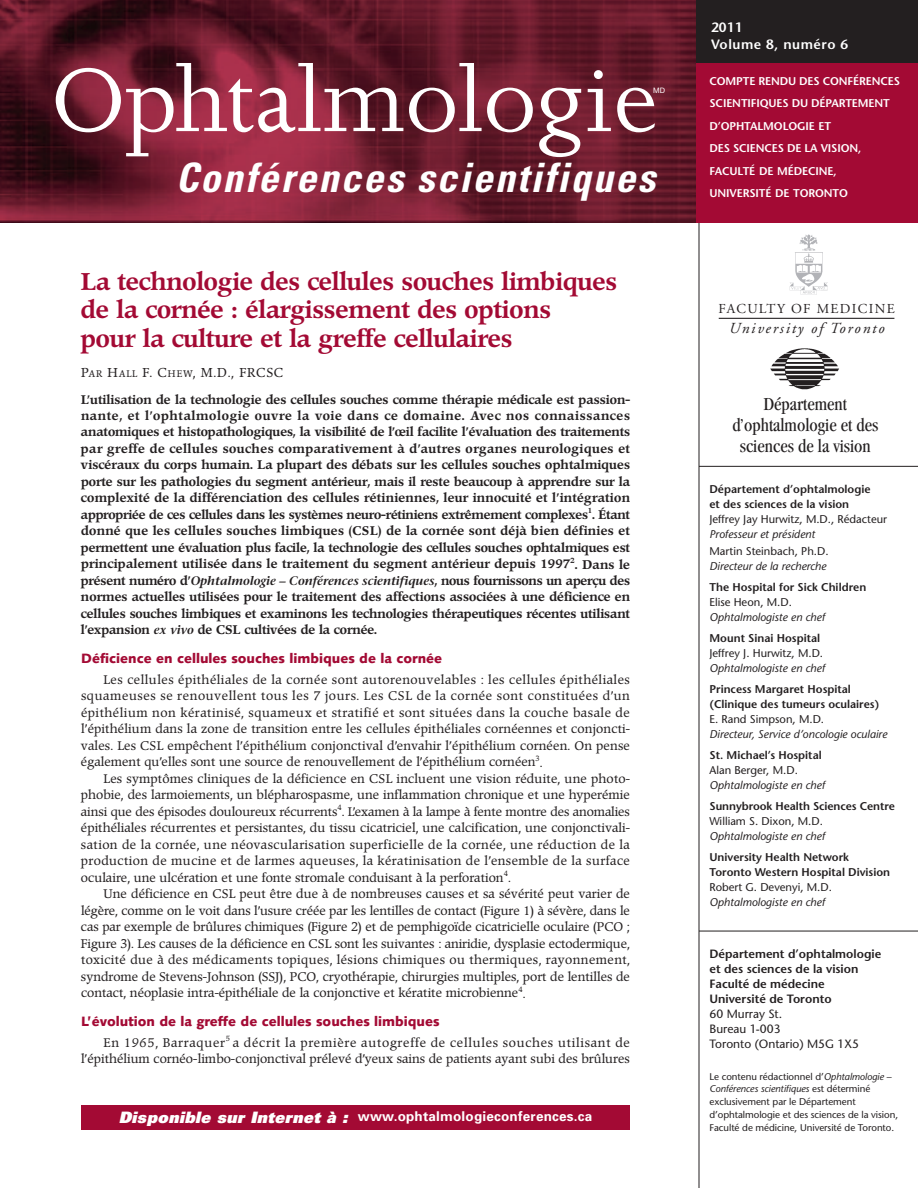
<style>
.page{position:relative;width:918px;height:1188px;background:#fff}
.page>*{position:absolute;margin:0;border:0;box-sizing:border-box;transform-origin:0 0}
.t1{font:103.5px "Joanna";color:#fff}
.t2{font:italic 700 condensed 40.5px "Univers";letter-spacing:.05em;color:#fff}
.t3{font:500 24px/28.5px "Poppl Pontifex BE";color:#a30a34}
.t4{font:condensed 18.75px/21px "Garamond";color:#231f20;text-align:center}
.t5{font:italic 15.3px "Adobe Garamond";letter-spacing:.12em;color:#231f20}
.t6{font:13.65px "Adobe Garamond";letter-spacing:.1em;color:#231f20}
.t7{font:900 13.5px "Syntax";color:#a30a34}
.t8{font:700 13.5px "Univers";letter-spacing:.015em;color:#fff}
.t9{font:600 13.5px/16.5px "Stone Sans";letter-spacing:.04em;color:#fff}
.t10{font:12.75px "Poppl Pontifex BE Regular SC";letter-spacing:.065em;color:#231f20}
.t11{font:12.3px/16.5px "Poppl Pontifex BE";color:#231f20;text-align:justify}
.t12{font:500 12.3px/16.5px "Poppl Pontifex BE";color:#231f20;text-align:justify}
.t13{font:12.3px "Poppl Pontifex BE";letter-spacing:.055em;color:#231f20}
.t14{font:600 12px/15px "Stone Sans";color:#231f20}
.t15{font:12px/15px "Stone Sans";color:#231f20}
.t16{font:600 11.25px/15px "Stone Sans";color:#231f20}
.t17{font:italic 11.25px "Stone Sans";color:#231f20}
.t18{font:11.25px "Stone Sans";color:#231f20}
.t19{font:600 11.25px/22.5px "Stone Sans";letter-spacing:-.01em;color:#fff}
.t20{font:9.75px/12.8px "Stone Sans";letter-spacing:-.005em;color:#231f20}
.t21{font:7.5px "Helvetica Neue LT Std";color:#fff}
.t22{font:7.35px "Poppl Pontifex BE";color:#231f20}
.s1{font-size:9.6px}
.s2{font-family:"Stone Serif";font-weight:600;font-style:italic}
.s3{font-weight:900;font-style:italic;font-size:15.75px}
.s4{font-style:italic}
</style>
<div class="page">
<img style="left:0;top:0;width:696px;height:223px">
<img style="left:771px;top:349px;width:68px;height:40px">
<hr style="left:699px;top:931px;width:219px;height:1px;background:#231f20">
<hr style="left:699px;top:466px;width:219px;height:1px;background:#231f20">
<hr style="left:699px;top:0;width:1px;height:1188px;background:#231f20">
<img style="left:790px;top:234px;width:38px;height:60px">
<hr style="left:719px;top:318px;width:175px;height:1px;background:#231f20">
<div style="left:81px;top:1106px;width:549px;height:24px;background:#a30a34"></div>
<div style="left:696px;top:0;width:222px;height:223px;background:#a30a34"></div>
<div style="left:696px;top:0;width:222px;height:63px;background:#231f20"></div>
<h1 class="t1" style="left:52px;top:61px;width:607px">Ophtalmologie</h1>
<h2 class="t2" style="left:176px;top:163px;width:481px">Conférences scientifiques</h2>
<p class="t21" style="left:653px;top:87px;width:13px">MD</p>
<h3 class="t3" style="left:81px;top:269px;width:538px">La technologie des cellules souches limbiques de la cornée : élargissement des options<br>pour la culture et la greffe cellulaires</h3>
<p class="t10" style="left:81px;top:368px;width:204px">P<span class="s1">AR</span> H<span class="s1">ALL</span> F. C<span class="s1">HEW</span>, M.D., FRCSC</p>
<p class="t12" style="left:81px;top:392px;width:551px">L’utilisation de la technologie des cellules souches comme thérapie médicale est passion&shy;nante, et l’ophtalmologie ouvre la voie dans ce domaine. Avec nos connaissances anatomiques et histopathologiques, la visibilité de l’œil facilite l’évaluation des traitements par greffe de cellules souches comparativement à d’autres organes neurologiques et viscéraux du corps humain. La plupart des débats sur les cellules souches ophtalmiques porte sur les pathologies du segment antérieur, mais il reste beaucoup à apprendre sur la complexité de la différenciation des cellules rétiniennes, leur innocuité et l’intégration appropriée de ces cellules dans les systèmes neuro-rétiniens extrêmement complexes<sup>1</sup>. Étant donné que les cellules souches limbiques (CSL) de la cornée sont déjà bien définies et permettent une évaluation plus facile, la technologie des cellules souches ophtalmiques est principalement utilisée dans le traitement du segment antérieur depuis 1997<sup>2</sup>. Dans le présent numéro d’<span class="s2">Ophtalmologie – Conférences scientifiques</span>, nous fournissons un aperçu des normes actuelles utilisées pour le traitement des affections associées à une déficience en cellules souches limbiques et examinons les technologies thérapeutiques récentes utilisant l’expansion <span class="s2">ex vivo</span> de CSL cultivées de la cornée.</p>
<p class="t7" style="left:81px;top:653px;width:363px">Déficience en cellules souches limbiques de la cornée</p>
<p class="t11" style="left:81px;top:673px;width:551px;text-indent:23px">Les cellules épithéliales de la cornée sont autorenouvelables : les cellules épithéliales squameuses se renouvellent tous les 7 jours. Les CSL de la cornée sont constituées d’un épithélium non kératinisé, squameux et stratifié et sont situées dans la couche basale de l’épithélium dans la zone de transition entre les cellules épithéliales cornéennes et conjoncti&shy;vales. Les CSL empêchent l’épithélium conjonctival d’envahir l’épithélium cornéen. On pense également qu’elles sont une source de renouvellement de l’épithélium cornéen<sup>3</sup>.</p>
<p class="t11" style="left:81px;top:772px;width:551px;text-indent:23px">Les symptômes cliniques de la déficience en CSL incluent une vision réduite, une photo&shy;phobie, des larmoiements, un blépharospasme, une inflammation chronique et une hyperémie ainsi que des épisodes douloureux récurrents<sup>4</sup>. L’examen à la lampe à fente montre des anomalies épithéliales récurrentes et persistantes, du tissu cicatriciel, une calcification, une conjonctivali&shy;sation de la cornée, une néovascularisation superficielle de la cornée, une réduction de la production de mucine et de larmes aqueuses, la kératinisation de l’ensemble de la surface oculaire, une ulcération et une fonte stromale conduisant à la perforation<sup>4</sup>.</p>
<p class="t11" style="left:81px;top:887px;width:551px;text-indent:23px">Une déficience en CSL peut être due à de nombreuses causes et sa sévérité peut varier de légère, comme on le voit dans l’usure créée par les lentilles de contact (Figure 1) à sévère, dans le cas par exemple de brûlures chimiques (Figure 2) et de pemphigoïde cicatricielle oculaire (PCO ; Figure 3). Les causes de la déficience en CSL sont les suivantes : aniridie, dysplasie ectodermique, toxicité due à des médicaments topiques, lésions chimiques ou thermiques, rayonnement, syndrome de Stevens-Johnson (SSJ), PCO, cryothérapie, chirurgies multiples, port de lentilles de contact, néoplasie intra-épithéliale de la conjonctive et kératite microbienne<sup>4</sup>.</p>
<p class="t7" style="left:81px;top:1016px;width:360px">L’évolution de la greffe de cellules souches limbiques</p>
<p class="t13" style="left:104px;top:1037px;width:123px">En 1965, Barraquer</p>
<p class="t22" style="left:226px;top:1036px;width:6px">5</p>
<p class="t11" style="left:81px;top:1036px;width:551px;text-align:right">a décrit la première autogreffe de cellules souches utilisant de<br>l’épithélium cornéo-limbo-conjonctival prélevé d’yeux sains de patients ayant subi des brûlures</p>
<p class="t8" style="left:119px;top:1111px;width:475px"><span class="s3">Disponible sur Internet à :</span> www.ophtalmologieconferences.ca</p>
<p class="t9" style="left:711px;top:21px;width:139px">2011<br>Volume 8, numéro 6</p>
<p class="t19" style="left:709px;top:71px;width:192px">COMPTE RENDU DES CONFÉRENCES<br>SCIENTIFIQUES DU DÉPARTEMENT<br>D’OPHTALMOLOGIE ET<br>DES SCIENCES DE LA VISION,<br>FACULTÉ DE MÉDECINE,<br>UNIVERSITÉ DE TORONTO</p>
<p class="t6" style="left:718px;top:304px;width:178px">FACULTY OF MEDICINE</p>
<p class="t5" style="left:729px;top:322px;width:157px">University of Toronto</p>
<h3 class="t4" style="left:732px;top:395px;width:147px">Département d’ophtalmologie et des sciences de la vision</h3>
<p class="t16" style="left:709px;top:483px;width:163px">Département d’ophtalmologie et des sciences de la vision</p>
<p class="t18" style="left:710px;top:514px;width:179px">Jeffrey Jay Hurwitz, M.D., Rédacteur</p>
<p class="t17" style="left:710px;top:529px;width:107px">Professeur et président</p>
<p class="t18" style="left:710px;top:547px;width:121px">Martin Steinbach, Ph.D.</p>
<p class="t17" style="left:710px;top:562px;width:118px">Directeur de la recherche</p>
<p class="t16" style="left:710px;top:581px;width:158px">The Hospital for Sick Children</p>
<p class="t18" style="left:710px;top:598px;width:84px">Elise Heon, M.D.</p>
<p class="t17" style="left:710px;top:613px;width:117px">Ophtalmologiste en chef</p>
<p class="t16" style="left:710px;top:632px;width:112px">Mount Sinai Hospital</p>
<p class="t18" style="left:710px;top:649px;width:115px">Jeffrey J. Hurwitz, M.D.</p>
<p class="t17" style="left:710px;top:664px;width:117px">Ophtalmologiste en chef</p>
<p class="t16" style="left:710px;top:683px;width:171px">Princess Margaret Hospital (Clinique des tumeurs oculaires)</p>
<p class="t18" style="left:710px;top:715px;width:116px">E. Rand Simpson, M.D.</p>
<p class="t17" style="left:710px;top:730px;width:179px">Directeur, Service d’oncologie oculaire</p>
<p class="t16" style="left:710px;top:749px;width:114px">St. Michael’s Hospital</p>
<p class="t18" style="left:710px;top:766px;width:90px">Alan Berger, M.D.</p>
<p class="t17" style="left:710px;top:781px;width:117px">Ophtalmologiste en chef</p>
<p class="t16" style="left:710px;top:800px;width:187px">Sunnybrook Health Sciences Centre</p>
<p class="t18" style="left:710px;top:817px;width:115px">William S. Dixon, M.D.</p>
<p class="t17" style="left:710px;top:832px;width:117px">Ophtalmologiste en chef</p>
<p class="t16" style="left:710px;top:851px;width:182px">University Health Network<br>Toronto Western Hospital Division</p>
<p class="t18" style="left:710px;top:883px;width:124px">Robert G. Devenyi, M.D.</p>
<p class="t17" style="left:710px;top:898px;width:117px">Ophtalmologiste en chef</p>
<p class="t14" style="left:709px;top:948px;width:173px">Département d’ophtalmologie et des sciences de la vision<br>Faculté de médecine<br>Université de Toronto</p>
<p class="t15" style="left:709px;top:1008px;width:151px">60 Murray St.<br>Bureau 1-003<br>Toronto (Ontario) M5G 1X5</p>
<p class="t20" style="left:710px;top:1071px;width:190px">Le contenu rédactionnel d’<span class="s4">Ophtalmologie – Conférences scientifiques</span> est déterminé exclusivement par le Département d’ophtalmologie et des sciences de la vision, Faculté de médicine, Université de Toronto.</p>
</div>
